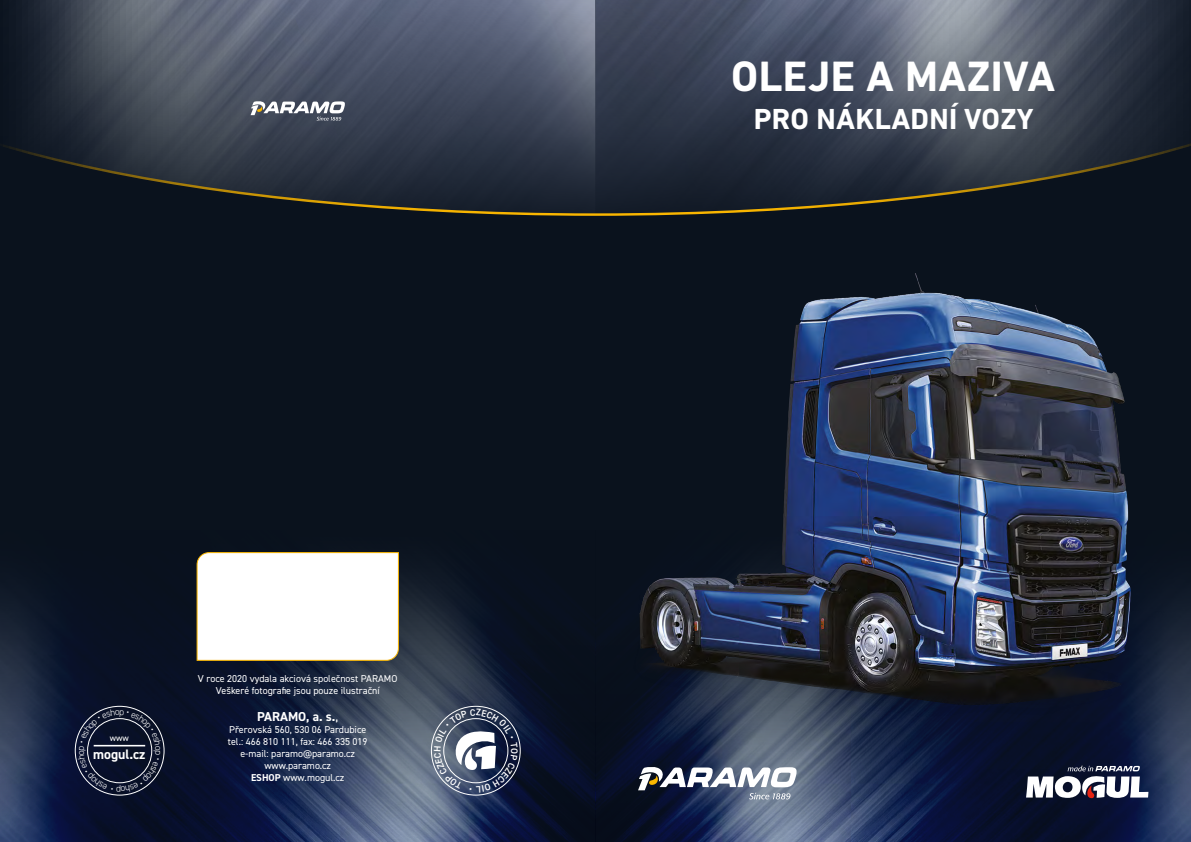
<style>
.page{position:relative;width:1191px;height:842px;background:#0a121d}
.page>*{position:absolute;margin:0;border:0;box-sizing:border-box;transform-origin:0 0}
.t1{font:700 43.2px "DIN Next LT Pro";letter-spacing:.01em;color:#fff}
.t2{font:700 29.5px "DIN Next LT Pro";letter-spacing:.01em;color:#fff}
.t3{font:700 13.8px "DIN2014";color:#fff}
.t4{font:700 13px "DIN2014";color:#fff}
.t5{font:10px/12px "DIN2014";color:#fff;text-align:center}
.t6{font:8.9px "DIN2014";color:#fff}
.s1{font-weight:400}
.s2{font-weight:700}
</style>
<div class="page">
<img style="left:0;top:575px;width:1191px;height:267px">
<img style="left:612px;top:273px;width:552px;height:448px">
<svg style="left:3px;top:0;width:1188px;height:216px"></svg>
<div style="left:196px;top:552px;width:203px;height:109px;background:#fff"></div>
<svg style="left:250px;top:100px;width:95px;height:21px"></svg>
<svg style="left:638px;top:765px;width:159px;height:34px"></svg>
<svg style="left:1026px;top:765px;width:122px;height:33px"></svg>
<svg style="left:78px;top:709px;width:83px;height:83px"></svg>
<svg style="left:434px;top:709px;width:84px;height:83px"></svg>
<p class="t6" style="left:110px;top:733px;width:21px">www</p>
<h3 class="t3" style="left:93px;top:745px;width:54px">mogul.cz</h3>
<p class="t5" style="left:198px;top:672px;width:201px">V roce 2020 vydala akciová společnost PARAMO<br>Veškeré fotografie jsou pouze ilustrační</p>
<h3 class="t4" style="left:257px;top:708px;width:83px">PARAMO, a. s.<span class="s1">,</span></h3>
<p class="t5" style="left:228px;top:724px;width:141px">Přerovská 560, 530 06 Pardubice tel.: 466 810 111, fax: 466 335 019 e-mail: paramo@paramo.cz www.paramo.cz<br><span class="s2">ESHOP</span> www.mogul.cz</p>
<h1 class="t1" style="left:731px;top:51px;width:326px">OLEJE A MAZIVA</h1>
<h2 class="t2" style="left:753px;top:102px;width:281px">PRO NÁKLADNÍ VOZY</h2>
</div>
